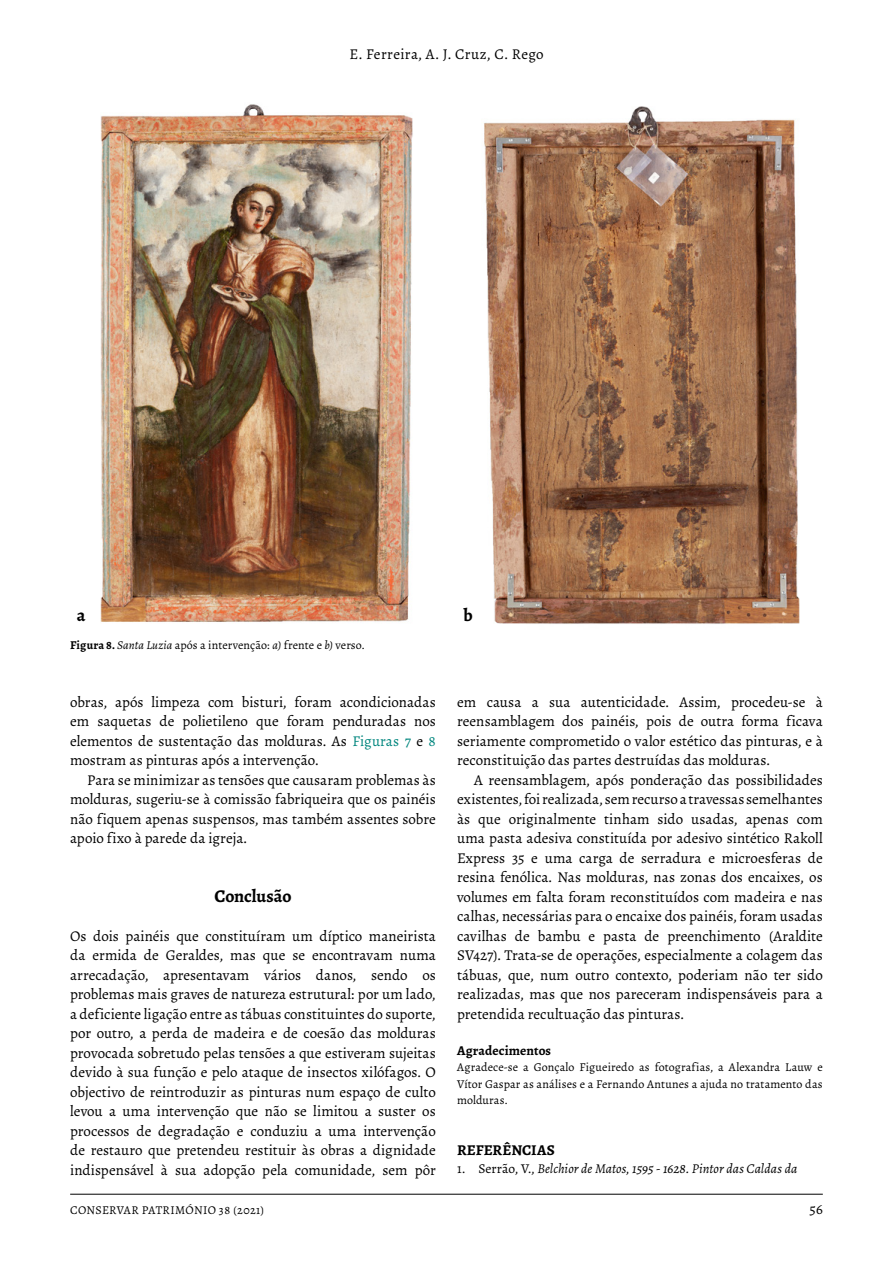
<style>
.page{position:relative;width:893px;height:1263px;background:#fff}
.page>*{position:absolute;margin:0;border:0;box-sizing:border-box;transform-origin:0 0}
.t1{font:700 18px "Alegreya";letter-spacing:-.005em;color:#000}
.t2{font:15px/19.5px "Alegreya";color:#000;text-align:justify}
.t3{font:15px "Alegreya";letter-spacing:.02em;color:#000}
.t4{font:700 15px "Alegreya";color:#000}
.t5{font:italic 13.5px "Alegreya";letter-spacing:.005em;color:#000}
.t6{font:700 13.5px "Alegreya";letter-spacing:.005em;color:#000}
.t7{font:12px/16.5px "Alegreya";letter-spacing:.01em;color:#000;text-align:justify}
.s1{font-weight:700}
.s2{font-style:italic}
.s3{color:#00867e}
.s4{font-style:normal}
</style>
<div class="page">
<hr style="left:70px;top:1194px;width:753px;height:1px;background:#000">
<img style="left:100px;top:104px;width:313px;height:518px">
<img style="left:484px;top:106px;width:316px;height:518px">
<p class="t3" style="left:349px;top:44px;width:196px">E. Ferreira, A. J. Cruz, C. Rego</p>
<p class="t1" style="left:77px;top:603px;width:10px">a</p>
<p class="t1" style="left:463px;top:603px;width:11px">b</p>
<p class="t7" style="left:70px;top:637px;width:296px"><span class="s1">Figura 8.</span> <span class="s2">Santa Luzia</span> após a intervenção: <span class="s2">a)</span> frente e <span class="s2">b)</span> verso.</p>
<p class="t2" style="left:70px;top:692px;width:367px">obras, após limpeza com bisturi, foram acondicionadas em saquetas de polietileno que foram penduradas nos elementos de sustentação das molduras. As <span class="s3">Figuras 7</span> e <span class="s3">8 </span>mostram as pinturas após a intervenção.</p>
<p class="t2" style="left:70px;top:770px;width:367px;text-indent:17px">Para se minimizar as tensões que causaram problemas às molduras, sugeriu-se à comissão fabriqueira que os painéis não fiquem apenas suspensos, mas também assentes sobre apoio fixo à parede da igreja.</p>
<p class="t1" style="left:214px;top:884px;width:79px">Conclusão</p>
<p class="t2" style="left:70px;top:926px;width:367px">Os dois painéis que constituíram um díptico maneirista da ermida de Geraldes, mas que se encontravam numa arrecadação, apresentavam vários danos, sendo os problemas mais graves de natureza estrutural: por um lado, a deficiente ligação entre as tábuas constituintes do suporte, por outro, a perda de madeira e de coesão das molduras provocada sobretudo pelas tensões a que estiveram sujeitas devido à sua função e pelo ataque de insectos xilófagos. O objectivo de reintroduzir as pinturas num espaço de culto levou a uma intervenção que não se limitou a suster os processos de degradação e conduziu a uma intervenção de restauro que pretendeu restituir às obras a dignidade indispensável à sua adopção pela comunidade, sem pôr</p>
<p class="t2" style="left:457px;top:692px;width:367px">em causa a sua autenticidade. Assim, procedeu-se à reensamblagem dos painéis, pois de outra forma ficava seriamente comprometido o valor estético das pinturas, e à reconstituição das partes destruídas das molduras.</p>
<p class="t2" style="left:457px;top:770px;width:367px;text-indent:17px">A reensamblagem, após ponderação das possibilidades existentes, foi realizada, sem recurso a travessas semelhantes às que originalmente tinham sido usadas, apenas com uma pasta adesiva constituída por adesivo sintético Rakoll Express 35 e uma carga de serradura e microesferas de resina fenólica. Nas molduras, nas zonas dos encaixes, os volumes em falta foram reconstituídos com madeira e nas calhas, necessárias para o encaixe dos painéis, foram usadas cavilhas de bambu e pasta de preenchimento (Araldite SV427). Trata-se de operações, especialmente a colagem das tábuas, que, num outro contexto, poderiam não ter sido realizadas, mas que nos pareceram indispensáveis para a pretendida recultuação das pinturas.</p>
<p class="t6" style="left:457px;top:1041px;width:95px">Agradecimentos</p>
<p class="t7" style="left:457px;top:1059px;width:367px">Agradece-se a Gonçalo Figueiredo as fotografias, a Alexandra Lauw e Vítor Gaspar as análises e a Fernando Antunes a ajuda no tratamento das molduras.</p>
<p class="t4" style="left:457px;top:1140px;width:99px">REFERÊNCIAS</p>
<p class="t5" style="left:457px;top:1160px;width:342px"><span class="s4">1. Serrão, V.,</span> Belchior de Matos, 1595 - 1628. Pintor das Caldas da</p>
<p class="t7" style="left:70px;top:1201px;width:196px">CONSERVAR PATRIMÓNIO 38 (2021)</p>
<p class="t2" style="left:810px;top:1199px;width:15px">56</p>
</div>
